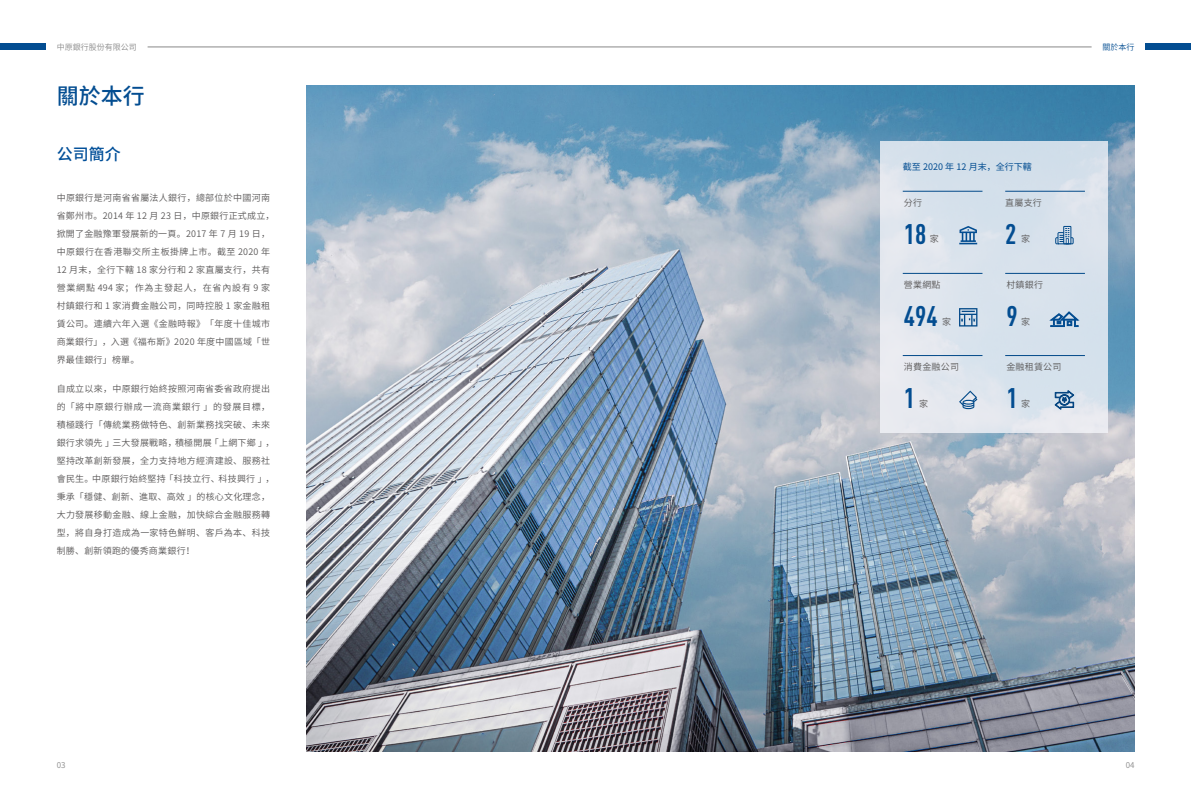
<style>
.page{position:relative;width:1191px;height:808px;background:#fff}
.page>*{position:absolute;margin:0;border:0;box-sizing:border-box;transform-origin:0 0}
.t1{font:700 28px "DIN Cond";color:#034d91}
.t2{font:500 22px "Source Han Sans CN";color:#034d91}
.t3{font:500 16px "Source Han Sans CN";color:#004f99}
.t4{font:9px/18px "Source Han Sans CN";letter-spacing:.03em;color:#595757}
.t5{font:9px "Source Han Sans CN";color:#034d91}
.t6{font:8px "Source Han Sans CN";color:#898989}
.t7{font:8px "Source Han Sans CN";color:#034d91}
</style>
<div class="page">
<hr style="left:148px;top:47px;width:943px;height:1px;background:#898989">
<div style="left:0;top:43px;width:45px;height:7px;background:#034d91"></div>
<div style="left:1146px;top:43px;width:45px;height:7px;background:#034d91"></div>
<img style="left:306px;top:85px;width:828px;height:666px">
<div style="left:880px;top:141px;width:227px;height:292px;background:linear-gradient(to right,#e1e7ee,#d5e0eb)"></div>
<hr style="left:902px;top:191px;width:80px;height:1px;background:#034a89">
<svg style="left:959px;top:226px;width:18px;height:18px"></svg>
<svg style="left:1055px;top:226px;width:18px;height:18px"></svg>
<hr style="left:1005px;top:191px;width:80px;height:1px;background:#034a89">
<hr style="left:902px;top:273px;width:80px;height:1px;background:#034a89">
<svg style="left:959px;top:308px;width:18px;height:18px"></svg>
<hr style="left:1005px;top:273px;width:80px;height:1px;background:#034a89">
<svg style="left:1050px;top:312px;width:28px;height:15px"></svg>
<hr style="left:902px;top:355px;width:80px;height:1px;background:#034a89">
<svg style="left:959px;top:391px;width:18px;height:18px"></svg>
<hr style="left:1005px;top:355px;width:80px;height:1px;background:#034a89">
<svg style="left:1054px;top:390px;width:20px;height:20px"></svg>
<p class="t6" style="left:57px;top:42px;width:81px">中原銀行股份有限公司</p>
<p class="t7" style="left:1102px;top:42px;width:33px">關於本行</p>
<h2 class="t2" style="left:57px;top:84px;width:90px">關於本行</h2>
<h3 class="t3" style="left:57px;top:145px;width:65px">公司簡介</h3>
<p class="t4" style="left:57px;top:188px;width:219px">中原銀行是河南省省屬法人銀行，總部位於中國河南省鄭州市。2014 年 12 月 23 日，中原銀行正式成立，掀開了金融豫軍發展新的一頁。2017 年 7 月 19 日，中原銀行在香港聯交所主板掛牌上市。截至 2020 年<br>12 月末，全行下轄 18 家分行和 2 家直屬支行，共有營業網點 494 家；作為主發起人，在省內設有 9 家村鎮銀行和 1 家消費金融公司，同時控股 1 家金融租賃公司。連續六年入選《金融時報》「年度十佳城市商業銀行」，入選《福布斯》2020 年度中國區域「世界最佳銀行」榜單。</p>
<p class="t4" style="left:57px;top:380px;width:219px">自成立以來，中原銀行始終按照河南省委省政府提出的「將中原銀行辦成一流商業銀行 」的發展目標，積極踐行「傳統業務做特色、創新業務找突破、未來銀行求領先 」三大發展戰略，積極開展「上網下鄉 」，堅持改革創新發展，全力支持地方經濟建設、服務社會民生。中原銀行始終堅持「科技立行、科技興行 」，秉承「穩健、創新、進取、高效 」的核心文化理念，大力發展移動金融、線上金融，加快綜合金融服務轉型，將自身打造成為一家特色鮮明、客戶為本、科技制勝、創新領跑的優秀商業銀行！</p>
<p class="t5" style="left:902px;top:161px;width:130px">截至 2020 年 12 月末，全行下轄</p>
<p class="t4" style="left:904px;top:194px;width:20px">分行</p>
<p class="t4" style="left:1005px;top:194px;width:38px">直屬支行</p>
<h1 class="t1" style="left:904px;top:217px;width:24px">18</h1>
<p class="t4" style="left:930px;top:230px;width:10px">家</p>
<h1 class="t1" style="left:1005px;top:217px;width:13px">2</h1>
<p class="t4" style="left:1021px;top:230px;width:11px">家</p>
<p class="t4" style="left:904px;top:276px;width:38px">營業網點</p>
<p class="t4" style="left:1006px;top:276px;width:38px">村鎮銀行</p>
<h1 class="t1" style="left:904px;top:299px;width:35px">494</h1>
<p class="t4" style="left:942px;top:312px;width:10px">家</p>
<h1 class="t1" style="left:1006px;top:299px;width:13px">9</h1>
<p class="t4" style="left:1021px;top:312px;width:11px">家</p>
<p class="t4" style="left:904px;top:358px;width:57px">消費金融公司</p>
<p class="t4" style="left:1006px;top:358px;width:57px">金融租賃公司</p>
<h1 class="t1" style="left:904px;top:381px;width:13px">1</h1>
<p class="t4" style="left:919px;top:395px;width:10px">家</p>
<h1 class="t1" style="left:1006px;top:381px;width:13px">1</h1>
<p class="t4" style="left:1021px;top:395px;width:11px">家</p>
<p class="t6" style="left:57px;top:761px;width:10px">03</p>
<p class="t6" style="left:1125px;top:760px;width:10px">04</p>
</div>
